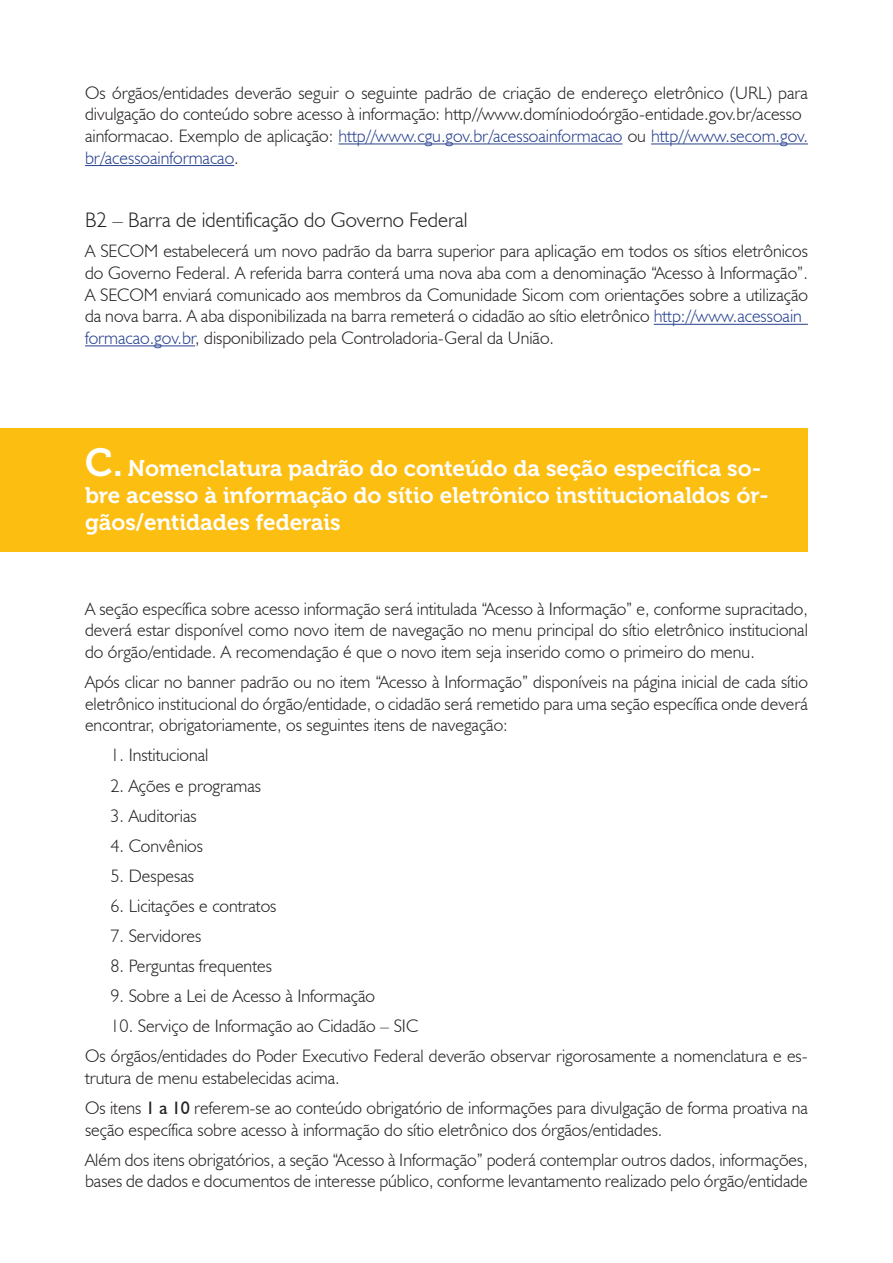
<style>
.page{position:relative;width:893px;height:1263px;background:#fff}
.page>*{position:absolute;margin:0;border:0;box-sizing:border-box;transform-origin:0 0}
.Título{font:22.5px/27px "Museo 700";color:#fff}
.Subtítulo{font:300 21px "Humanist 521 BT";color:#231f20}
.Texto{font:300 18px/21.6px "Humanist 521 BT";color:#231f20}
.s1{color:#253f8e}
.s2{font-size:39px}
.s3{font-weight:400}
</style>
<div class="page">
<hr style="left:338px;top:144px;width:284px;height:1px;background:#253f8e">
<hr style="left:651px;top:144px;width:157px;height:1px;background:#253f8e">
<hr style="left:85px;top:165px;width:149px;height:1px;background:#253f8e">
<hr style="left:654px;top:324px;width:154px;height:1px;background:#253f8e">
<hr style="left:85px;top:346px;width:110px;height:1px;background:#253f8e">
<div style="left:0;top:428px;width:808px;height:124px;background:#fdbe12"></div>
<p class="Texto" style="left:85px;top:81px;width:724px">Os órgãos/entidades deverão seguir o seguinte padrão de criação de endereço eletrônico (URL) para divulgação do conteúdo sobre acesso à informação: http//www.domíniodoórgão-entidade.gov.br/acesso ainformacao. Exemplo de aplicação: <span class="s1">http//www.cgu.gov.br/acessoainformacao</span> ou <span class="s1">http//www.secom.gov. br/acessoainformacao</span>.</p>
<p class="Subtítulo" style="left:85px;top:207px;width:384px">B2 – Barra de identificação do Governo Federal</p>
<p class="Texto" style="left:85px;top:240px;width:724px">A SECOM estabelecerá um novo padrão da barra superior para aplicação em todos os sítios eletrônicos do Governo Federal. A referida barra conterá uma nova aba com a denominação “Acesso à Informação”.<br>A SECOM enviará comunicado aos membros da Comunidade Sicom com orientações sobre a utilização da nova barra. A aba disponibilizada na barra remeterá o cidadão ao sítio eletrônico <span class="s1">http://www.acessoain formacao.gov.br</span>, disponibilizado pela Controladoria-Geral da União.</p>
<p class="Título" style="left:85px;top:455px;width:685px"><span class="s2">C.</span> Nomenclatura padrão do conteúdo da seção específica so&shy;bre acesso à informação do sítio eletrônico institucionaldos ór&shy;gãos/entidades federais</p>
<p class="Texto" style="left:85px;top:597px;width:724px;text-align:justify">A seção específica sobre acesso informação será intitulada “Acesso à Informação” e, conforme supracitado, deverá estar disponível como novo item de navegação no menu principal do sítio eletrônico institucional do órgão/entidade. A recomendação é que o novo item seja inserido como o primeiro do menu.</p>
<p class="Texto" style="left:85px;top:671px;width:724px;text-align:justify">Após clicar no banner padrão ou no item “Acesso à Informação” disponíveis na página inicial de cada sítio eletrônico institucional do órgão/entidade, o cidadão será remetido para uma seção específica onde deverá encontrar, obrigatoriamente, os seguintes itens de navegação:</p>
<p class="Texto" style="left:111px;top:744px;width:99px">1. Institucional</p>
<p class="Texto" style="left:111px;top:774px;width:152px">2. Ações e programas</p>
<p class="Texto" style="left:111px;top:804px;width:88px">3. Auditorias</p>
<p class="Texto" style="left:111px;top:834px;width:94px">4. Convênios</p>
<p class="Texto" style="left:111px;top:864px;width:85px">5. Despesas</p>
<p class="Texto" style="left:111px;top:895px;width:167px">6. Licitações e contratos</p>
<p class="Texto" style="left:111px;top:925px;width:92px">7. Servidores</p>
<p class="Texto" style="left:111px;top:955px;width:163px">8. Perguntas frequentes</p>
<p class="Texto" style="left:111px;top:985px;width:266px">9. Sobre a Lei de Acesso à Informação</p>
<p class="Texto" style="left:111px;top:1015px;width:309px">10. Serviço de Informação ao Cidadão – SIC</p>
<p class="Texto" style="left:85px;top:1045px;width:724px">Os órgãos/entidades do Poder Executivo Federal deverão observar rigorosamente a nomenclatura e es&shy;trutura de menu estabelecidas acima.</p>
<p class="Texto" style="left:85px;top:1097px;width:724px">Os itens <span class="s3">1 a 10</span> referem-se ao conteúdo obrigatório de informações para divulgação de forma proativa na seção específica sobre acesso à informação do sítio eletrônico dos órgãos/entidades.</p>
<p class="Texto" style="left:85px;top:1148px;width:724px">Além dos itens obrigatórios, a seção “Acesso à Informação” poderá contemplar outros dados, informações, bases de dados e documentos de interesse público, conforme levantamento realizado pelo órgão/entidade</p>
</div>
